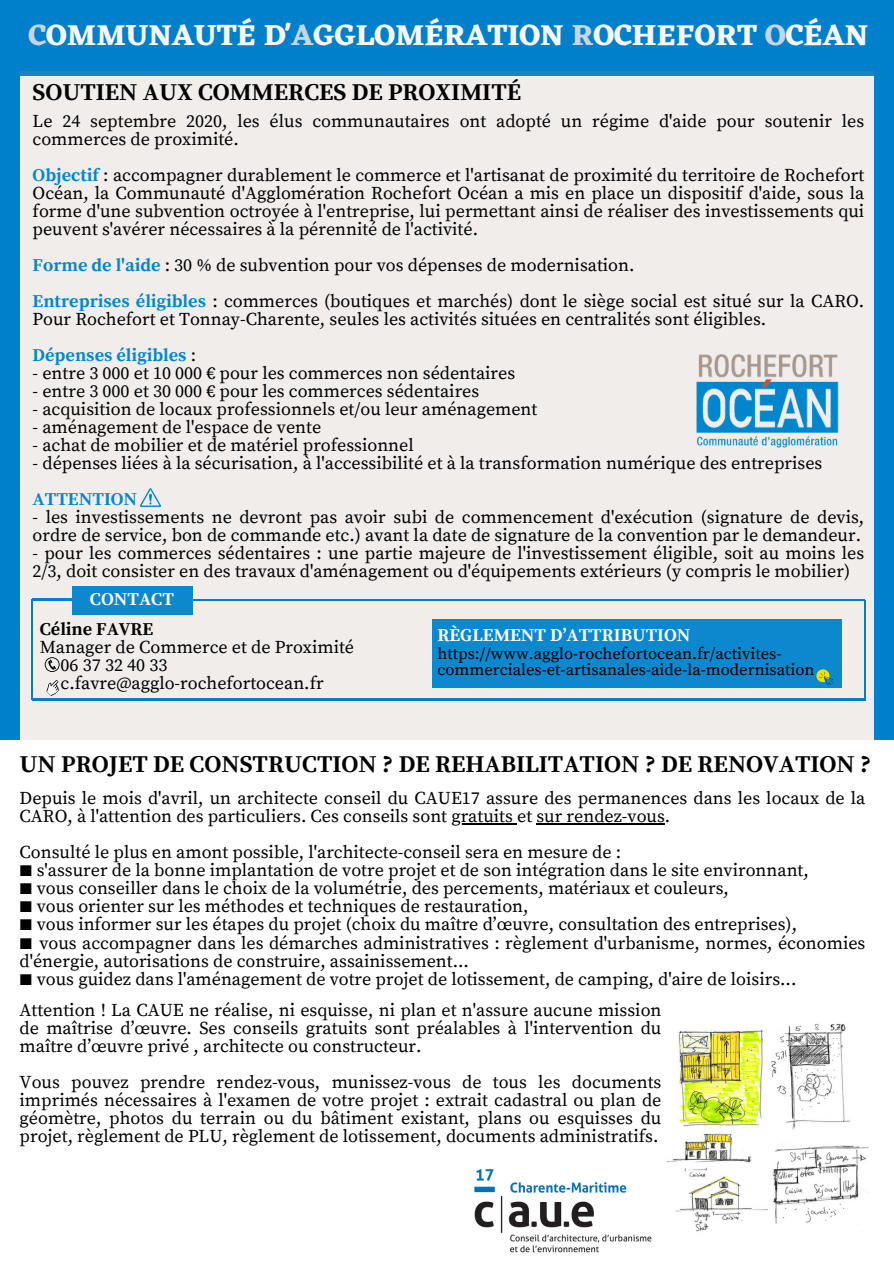
<style>
.page{position:relative;width:894px;height:1264px;background:#fff}
.page>*{position:absolute;margin:0;border:0;box-sizing:border-box;transform-origin:0 0}
.t1{font:700 30px "Eczar";color:#f6f6f6}
.t2{font:700 24px "Source Serif Pro";color:#000}
.t3{font:18px/18px "Source Serif Pro";color:#000}
.t4{font:700 18px "Source Serif Pro";color:#fff}
.t5{font:700 18px "Source Serif Pro";color:#0186cd}
.t6{font:700 18px "Source Serif Pro";color:#000}
.t7{font:16.5px/16.4px "Source Serif Pro";color:#000}
.s1{color:#c7d5e0}
.s2{font-weight:700;color:#0186cd}
.s3{font-weight:400;color:#000}
</style>
<div class="page">
<div style="left:0;top:0;width:893px;height:75px;background:#007fca"></div>
<div style="left:0;top:71px;width:893px;height:668px;background:#f0edeb"></div>
<div style="left:0;top:71px;width:20px;height:668px;background:#007fca"></div>
<hr style="left:192px;top:599px;width:672px;height:1px;background:#007fca">
<hr style="left:864px;top:600px;width:1px;height:100px;background:#007fca">
<hr style="left:33px;top:699px;width:831px;height:1px;background:#007fca">
<hr style="left:31px;top:599px;width:2px;height:100px;background:#007fca">
<div style="left:72px;top:586px;width:120px;height:29px;background:#0c88ce"></div>
<hr style="left:32px;top:598px;width:40px;height:1px;background:#007fca">
<svg style="left:44px;top:657px;width:16px;height:39px"></svg>
<div style="left:432px;top:619px;width:409px;height:68px;background:#0c88ce"></div>
<svg style="left:816px;top:669px;width:17px;height:16px"></svg>
<div style="left:873px;top:71px;width:20px;height:668px;background:#007fca"></div>
<img style="left:696px;top:354px;width:143px;height:94px">
<svg style="left:140px;top:488px;width:21px;height:19px"></svg>
<hr style="left:32px;top:599px;width:40px;height:1px;background:#007fca">
<hr style="left:32px;top:698px;width:833px;height:1px;background:#007fca">
<hr style="left:451px;top:823px;width:66px;height:1px;background:#000">
<hr style="left:536px;top:823px;width:128px;height:1px;background:#000">
<img style="left:474px;top:1169px;width:178px;height:84px">
<img style="left:667px;top:1023px;width:202px;height:209px">
<p class="t1" style="left:28px;top:17px;width:841px"><span class="s1">C</span>OMMUNAUTÉ D'<span class="s1">A</span>GGLOMÉRATION <span class="s1">R</span>OCHEFORT <span class="s1">O</span>CÉAN</p>
<p class="t2" style="left:33px;top:78px;width:490px">SOUTIEN AUX COMMERCES DE PROXIMITÉ</p>
<h1 class="t3" style="left:33px;top:113px;width:832px">Le 24 septembre 2020, les élus communautaires ont adopté un régime d'aide pour soutenir les commerces de proximité.</h1>
<h2 class="t3" style="left:33px;top:167px;width:832px;text-align:justify"><span class="s2">Objectif</span> : accompagner durablement le commerce et l'artisanat de proximité du territoire de Rochefort Océan, la Communauté d'Agglomération Rochefort Océan a mis en place un dispositif d'aide, sous la forme d'une subvention octroyée à l'entreprise, lui permettant ainsi de réaliser des investissements qui peuvent s'avérer nécessaires à la pérennité de l'activité.</h2>
<p class="t3" style="left:33px;top:257px;width:603px"><span class="s2">Forme de l'aide</span> : 30 % de subvention pour vos dépenses de modernisation.</p>
<p class="t3" style="left:33px;top:293px;width:832px"><span class="s2">Entreprises éligibles</span> : commerces (boutiques et marchés) dont le siège social est situé sur la CARO.<br>Pour Rochefort et Tonnay-Charente, seules les activités situées en centralités sont éligibles.</p>
<p class="t5" style="left:33px;top:344px;width:165px">Dépenses éligibles <span class="s3">:</span></p>
<p class="t3" style="left:33px;top:365px;width:484px">- entre 3 000 et 10 000 € pour les commerces non sédentaires</p>
<p class="t3" style="left:33px;top:383px;width:448px">- entre 3 000 et 30 000 € pour les commerces sédentaires</p>
<p class="t3" style="left:33px;top:401px;width:506px">- acquisition de locaux professionnels et/ou leur aménagement</p>
<p class="t3" style="left:33px;top:419px;width:290px">- aménagement de l'espace de vente</p>
<p class="t3" style="left:33px;top:437px;width:382px">- achat de mobilier et de matériel professionnel</p>
<p class="t3" style="left:33px;top:455px;width:791px">- dépenses liées à la sécurisation, à l'accessibilité et à la transformation numérique des entreprises</p>
<p class="t5" style="left:33px;top:488px;width:106px">ATTENTION</p>
<p class="t3" style="left:33px;top:509px;width:832px">- les investissements ne devront pas avoir subi de commencement d'exécution (signature de devis, ordre de service, bon de commande etc.) avant la date de signature de la convention par le demandeur.</p>
<p class="t3" style="left:33px;top:545px;width:832px">- pour les commerces sédentaires : une partie majeure de l'investissement éligible, soit au moins les<br>2/3, doit consister en des travaux d'aménagement ou d'équipements extérieurs (y compris le mobilier)</p>
<p class="t6" style="left:40px;top:618px;width:115px">Céline FAVRE</p>
<p class="t3" style="left:40px;top:638px;width:316px">Manager de Commerce et de Proximité</p>
<p class="t3" style="left:61px;top:656px;width:108px">06 37 32 40 33</p>
<p class="t3" style="left:61px;top:674px;width:264px">c.favre@agglo-rochefortocean.fr</p>
<p class="t4" style="left:90px;top:588px;width:86px">CONTACT</p>
<p class="t4" style="left:437px;top:624px;width:254px">RÈGLEMENT D’ATTRIBUTION</p>
<p class="t7" style="left:437px;top:646px;width:378px">https://www.agglo-rochefortocean.fr/activites&shy;commerciales-et-artisanales-aide-la-modernisation</p>
<p class="t2" style="left:20px;top:750px;width:853px">UN PROJET DE CONSTRUCTION ? DE REHABILITATION ? DE RENOVATION ?</p>
<p class="t3" style="left:20px;top:790px;width:847px">Depuis le mois d'avril, un architecte conseil du CAUE17 assure des permanences dans les locaux de la<br>CARO, à l'attention des particuliers. Ces conseils sont gratuits et sur rendez-vous.</p>
<p class="t3" style="left:20px;top:844px;width:603px">Consulté le plus en amont possible, l'architecte-conseil sera en mesure de :</p>
<p class="t3" style="left:20px;top:862px;width:790px">■ s'assurer de la bonne implantation de votre projet et de son intégration dans le site environnant,</p>
<p class="t3" style="left:20px;top:880px;width:710px">■ vous conseiller dans le choix de la volumétrie, des percements, matériaux et couleurs,</p>
<p class="t3" style="left:20px;top:898px;width:510px">■ vous orienter sur les méthodes et techniques de restauration,</p>
<p class="t3" style="left:20px;top:916px;width:778px">■ vous informer sur les étapes du projet (choix du maître d’œuvre, consultation des entreprises),</p>
<p class="t3" style="left:20px;top:934px;width:847px">■ vous accompagner dans les démarches administratives : règlement d'urbanisme, normes, économies d'énergie, autorisations de construire, assainissement...</p>
<p class="t3" style="left:20px;top:970px;width:778px">■ vous guidez dans l'aménagement de votre projet de lotissement, de camping, d'aire de loisirs...</p>
<p class="t3" style="left:20px;top:1002px;width:643px;text-align:justify">Attention ! La CAUE ne réalise, ni esquisse, ni plan et n'assure aucune mission de maîtrise d’œuvre. Ses conseils gratuits sont préalables à l'intervention du maître d’œuvre privé , architecte ou constructeur.</p>
<p class="t3" style="left:20px;top:1074px;width:643px;text-align:justify">Vous pouvez prendre rendez-vous, munissez-vous de tous les documents imprimés nécessaires à l'examen de votre projet : extrait cadastral ou plan de géomètre, photos du terrain ou du bâtiment existant, plans ou esquisses du projet, règlement de PLU, règlement de lotissement, documents administratifs.</p>
</div>
